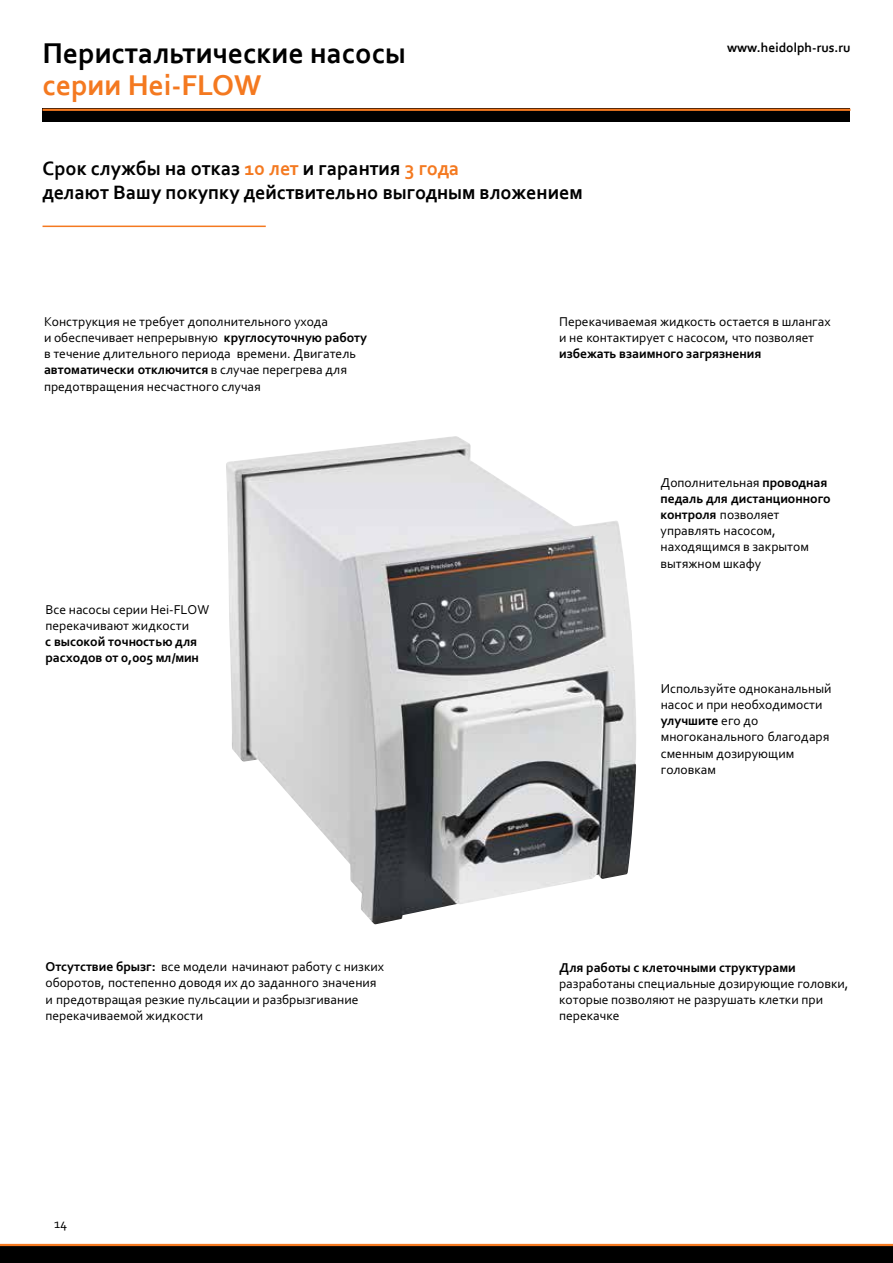
<style>
.page{position:relative;width:893px;height:1263px;background:#fff}
.page>*{position:absolute;margin:0;border:0;box-sizing:border-box;transform-origin:0 0}
.t1{font:700 30px "Corbel";color:#000}
.t2{font:700 30px "Corbel";color:#f47920}
.t3{font:700 20.25px/24.3px "Corbel";color:#000}
.t4{font:13.5px/16.2px "Corbel";color:#000}
.t5{font:700 13.5px/16.2px "Corbel";color:#000}
.s1{color:#f47920}
.s2{font-weight:700}
</style>
<div class="page">
<div style="left:43px;top:109px;width:807px;height:13px;background:#000"></div>
<hr style="left:43px;top:109px;width:807px;height:2px;background:#f47920">
<div style="left:0;top:1244px;width:893px;height:19px;background:#000"></div>
<hr style="left:0;top:1244px;width:893px;height:2px;background:#f47920">
<hr style="left:43px;top:226px;width:223px;height:1px;background:#f47920">
<img style="left:226px;top:436px;width:410px;height:489px">
<h1 class="t1" style="left:43px;top:35px;width:365px">Перистальтические насосы</h1>
<h1 class="t2" style="left:43px;top:66px;width:220px">серии Hei-FLOW</h1>
<h2 class="t3" style="left:43px;top:155px;width:542px">Срок службы на отказ <span class="s1">10 лет</span> и гарантия <span class="s1">3 года<br></span>делают Вашу покупку действительно выгодным вложением</h2>
<p class="t5" style="left:727px;top:39px;width:125px">www.heidolph-rus.ru</p>
<p class="t4" style="left:44px;top:313px;width:324px">Конструкция не требует дополнительного ухода<br>и обеспечивает непрерывную <span class="s2">круглосуточную работу </span>в течение длительного периода времени. Двигатель <span class="s2">автоматически отключится</span> в случае перегрева для предотвращения несчастного случая</p>
<p class="t4" style="left:46px;top:601px;width:165px">Все насосы серии Hei-FLOW перекачивают жидкости</p>
<p class="t5" style="left:45px;top:633px;width:155px">с высокой точностью для расходов от 0,005 мл/мин</p>
<p class="t4" style="left:46px;top:958px;width:340px"><span class="s2">Отсутствие брызг:</span> все модели начинают работу с низких оборотов, постепенно доводя их до заданного значения и предотвращая резкие пульсации и разбрызгивание перекачиваемой жидкости</p>
<p class="t4" style="left:54px;top:1215px;width:15px">14</p>
<p class="t4" style="left:559px;top:313px;width:273px">Перекачиваемая жидкость остается в шлангах и не контактирует с насосом, что позволяет</p>
<p class="t5" style="left:559px;top:345px;width:204px">избежать взаимного загрязнения</p>
<p class="t4" style="left:661px;top:474px;width:172px">Дополнительная <span class="s2">проводная педаль для дистанционного контроля</span> позволяет управлять насосом, находящимся в закрытом вытяжном шкафу</p>
<p class="t4" style="left:661px;top:680px;width:172px">Используйте одноканальный насос и при необходимости <span class="s2">улучшите</span> его до многоканального благодаря сменным дозирующим головкам</p>
<p class="t5" style="left:559px;top:959px;width:238px">Для работы с клеточными структурами</p>
<p class="t4" style="left:559px;top:975px;width:291px">разработаны специальные дозирующие головки, которые позволяют не разрушать клетки при перекачке</p>
</div>
